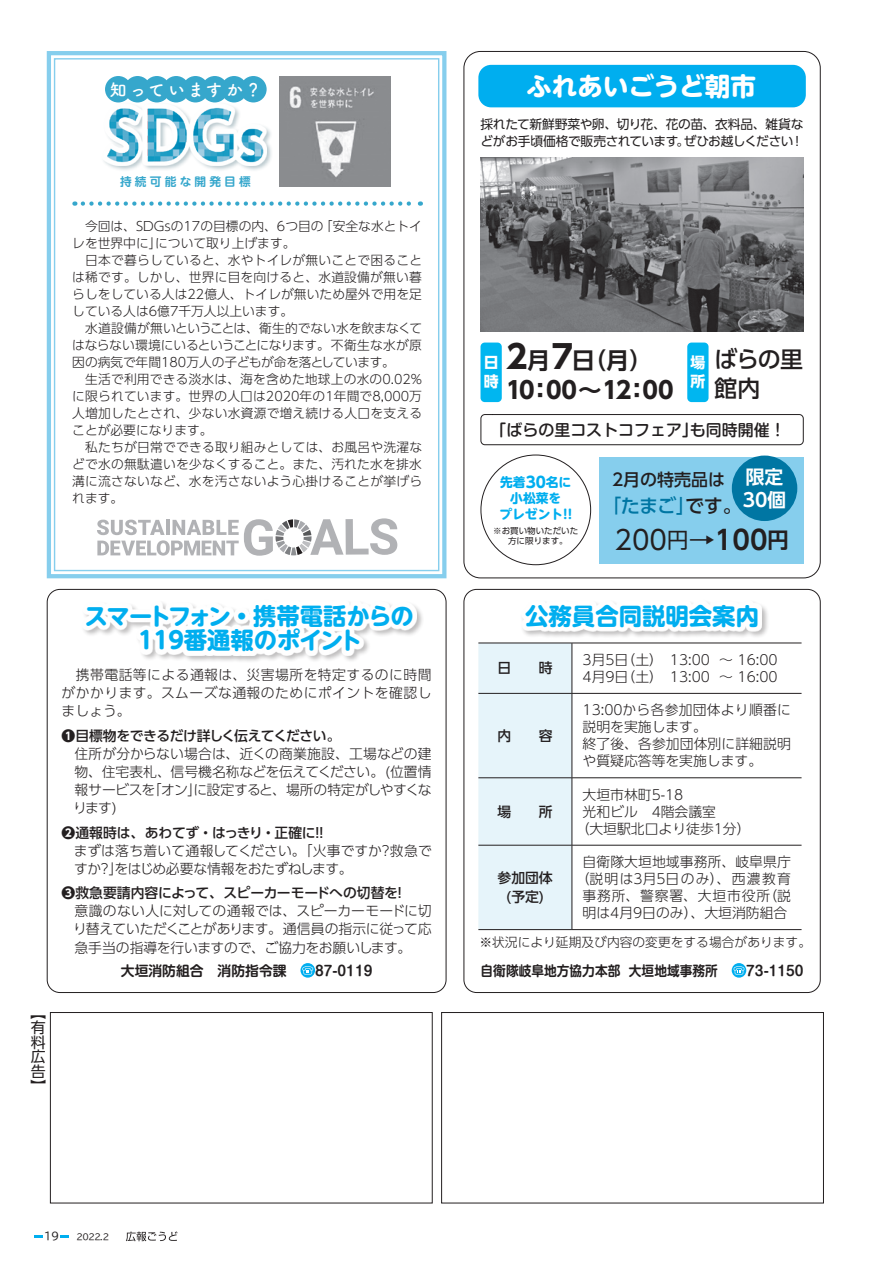
<style>
.page{position:relative;width:893px;height:1263px;background:#fff}
.page>*{position:absolute;margin:0;border:0;box-sizing:border-box;transform-origin:0 0}
.t1{font:26.55px "UD Shin Go Pro";color:#231f20}
.t2{font:700 25.5px "UD Shin M Go Pro";color:#fff}
.t3{font:700 23.55px "UD Shin Go Pro";letter-spacing:-.05em;color:#231f20}
.t4{font:700 23.4px/24.5px "UD Shin M Go Pro";letter-spacing:-.055em;color:#00aeef;text-align:center}
.t5{font:700 23.4px "UD Shin M Go Pro";letter-spacing:-.005em;color:#00aeef}
.t6{font:700 23.1px "UD Shin Go Pro De";color:#231f20}
.t7{font:500 22.95px/28.7px "UD Shin Go Pro";letter-spacing:-.04em;color:#231f20}
.t8{font:500 19.2px "UD Shin Go Pro";color:#0076a3}
.t9{font:700 18.75px/22.2px "UD Shin Go Pro De";color:#fff}
.t10{font:700 16.95px "Tsuku A Rd Gothic";letter-spacing:.145em;color:#fff}
.t11{font:500 16.95px "UD Shin Go Pro";color:#231f20}
.t12{font:500 15.9px "Shin M Go Pro";color:#231f20}
.t13{font:14.85px/14.9px "UD Shin Go Pro";color:#231f20;text-align:justify}
.t14{font:700 14.85px/19.8px "UD Shin Go Pro";color:#fff}
.t15{font:300 13.8px/18.1px "UD Shin Go Pro";color:#231f20}
.t16{font:700 13.8px "Shin M Go Pro De";color:#231f20}
.t17{font:500 13.8px/19.2px "UD Shin Go Pro";color:#231f20;text-align:center}
.t18{font:700 13.8px "Shin M Go Pro De";color:#231f20;scale:.92 1}
.t19{font:300 12.75px/17px "UD Shin Go Pro";letter-spacing:.015em;color:#231f20}
.t20{font:12.75px/17px "UD Shin Go Pro";letter-spacing:-.03em;color:#231f20}
.t21{font:700 12.75px/15.9px "UD Shin M Go Pro";color:#00aeef;text-align:center}
.t22{font:700 11.7px "UD Shin M Go Pro De";letter-spacing:.275em;color:#36a7cc}
.t23{font:10.65px "TBUD Go Std";color:#231f20}
.t24{font:8.55px/10.6px "UD Shin Go Pro";color:#231f20;text-align:center}
.t25{font:8.55px "TBUD Go Std";color:#231f20}
.s1{font-weight:700}
.s2{font-weight:500}
.s3{font-family:"UD Shin Go Pro";font-size:32.25px}
.s4{font-size:15.3px}
.s5{color:#231f20}
.s6{font-size:21.3px}
.s7{font-family:"UD Shin Go Pro De";font-weight:700}
.s8{font-family:"UD Shin Go Pro De";font-weight:700;font-size:21.3px}
</style>
<div class="page">
<svg style="left:46px;top:51px;width:401px;height:528px"></svg>
<svg style="left:83px;top:201px;width:338px;height:5px"></svg>
<img style="left:280px;top:76px;width:110px;height:111px">
<div style="left:101px;top:102px;width:172px;height:70px;background:#174859;opacity:.3"></div>
<div style="left:102px;top:103px;width:165px;height:63px;background:#fff"></div>
<img style="left:104px;top:106px;width:172px;height:59px">
<div style="left:105px;top:76px;width:26px;height:26px;background:#36a7cc;border-radius:50%"></div>
<div style="left:182px;top:76px;width:27px;height:26px;background:#36a7cc;border-radius:50%"></div>
<div style="left:124px;top:76px;width:27px;height:26px;background:#36a7cc;border-radius:50%"></div>
<div style="left:202px;top:76px;width:26px;height:26px;background:#36a7cc;border-radius:50%"></div>
<div style="left:144px;top:76px;width:26px;height:26px;background:#36a7cc;border-radius:50%"></div>
<div style="left:221px;top:76px;width:26px;height:26px;background:#36a7cc;border-radius:50%"></div>
<div style="left:163px;top:76px;width:26px;height:26px;background:#36a7cc;border-radius:50%"></div>
<div style="left:240px;top:76px;width:27px;height:26px;background:#36a7cc;border-radius:50%"></div>
<svg style="left:97px;top:518px;width:300px;height:38px"></svg>
<div style="left:478px;top:65px;width:328px;height:42px;background:#00aeef;border-radius:13px"></div>
<img style="left:480px;top:157px;width:324px;height:175px">
<div style="left:600px;top:457px;width:204px;height:106px;background:#86ceed"></div>
<div style="left:732px;top:455px;width:65px;height:66px;background:#0076a3;border-radius:50%"></div>
<div style="left:480px;top:414px;width:324px;height:31px;border:1px solid #231f20;border-radius:4px"></div>
<div style="left:480px;top:343px;width:22px;height:59px;background:#00b6f0;border-radius:4px"></div>
<div style="left:687px;top:343px;width:21px;height:59px;background:#00b6f0;border-radius:4px"></div>
<div style="left:50px;top:1012px;width:383px;height:191px;border:1px solid #231f20"></div>
<div style="left:81px;top:599px;width:343px;height:64px;background:#231f20;opacity:.3"></div>
<div style="left:82px;top:600px;width:335px;height:56px;background:#fff"></div>
<svg style="left:300px;top:963px;width:15px;height:15px"></svg>
<svg style="left:302px;top:966px;width:11px;height:8px"></svg>
<div style="left:463px;top:589px;width:358px;height:404px;border:1px solid #231f20;border-radius:13px"></div>
<div style="left:520px;top:598px;width:249px;height:41px;background:#231f20;opacity:.3"></div>
<div style="left:521px;top:600px;width:241px;height:31px;background:#fff"></div>
<svg style="left:732px;top:963px;width:14px;height:15px"></svg>
<svg style="left:734px;top:966px;width:10px;height:8px"></svg>
<div style="left:478px;top:644px;width:94px;height:285px;background:#e6f4fa"></div>
<hr style="left:478px;top:693px;width:94px;height:1px;background:#231f20">
<hr style="left:478px;top:777px;width:94px;height:1px;background:#231f20">
<hr style="left:478px;top:845px;width:94px;height:1px;background:#231f20">
<hr style="left:572px;top:845px;width:229px;height:1px;background:#231f20">
<hr style="left:478px;top:643px;width:94px;height:1px;background:#231f20">
<hr style="left:572px;top:643px;width:229px;height:1px;background:#231f20">
<hr style="left:478px;top:929px;width:94px;height:1px;background:#231f20">
<hr style="left:572px;top:929px;width:229px;height:1px;background:#231f20">
<hr style="left:572px;top:693px;width:229px;height:1px;background:#231f20">
<hr style="left:572px;top:777px;width:229px;height:1px;background:#231f20">
<hr style="left:572px;top:643px;width:1px;height:50px;background:#231f20">
<hr style="left:572px;top:694px;width:1px;height:83px;background:#231f20">
<hr style="left:572px;top:778px;width:1px;height:67px;background:#231f20">
<hr style="left:572px;top:845px;width:1px;height:84px;background:#231f20">
<div style="left:441px;top:1012px;width:383px;height:191px;border:1px solid #231f20"></div>
<svg style="left:61px;top:1235px;width:8px;height:2px"></svg>
<svg style="left:34px;top:1235px;width:9px;height:2px"></svg>
<svg style="left:126px;top:1231px;width:51px;height:10px"></svg>
<p class="t10" style="left:110px;top:76px;width:154px">知っていますか？</p>
<p class="t22" style="left:120px;top:172px;width:132px">持続可能な開発目標</p>
<p class="t19" style="left:72px;top:217px;width:352px">　今回は、SDGsの17の目標の内、6つ目の「安全な水とトイレを世界中に」について取り上げます。<br>　日本で暮らしていると、水やトイレが無いことで困ることは稀です。しかし、世界に目を向けると、水道設備が無い暮らしをしている人は22億人、トイレが無いため屋外で用を足している人は6億7千万人以上います。<br>　水道設備が無いということは、衛生的でない水を飲まなくてはならない環境にいるということになります。不衛生な水が原因の病気で年間180万人の子どもが命を落としています。<br>　生活で利用できる淡水は、海を含めた地球上の水の0.02%に限られています。世界の人口は2020年の1年間で8,000万人増加したとされ、少ない水資源で増え続ける人口を支えることが必要になります。<br>　私たちが日常でできる取り組みとしては、お風呂や洗濯などで水の無駄遣いを少なくすること。また、汚れた水を排水溝に流さないなど、水を汚さないよう心掛けることが挙げられます。</p>
<p class="t13" style="left:31px;top:1004px;width:16px">【有料広告】</p>
<h3 class="t4" style="left:84px;top:602px;width:331px">スマートフォン・携帯電話からの<br>１１９番通報のポイント</h3>
<p class="t15" style="left:62px;top:665px;width:371px;text-align:justify">　携帯電話等による通報は、災害場所を特定するのに時間がかかります。スムーズな通報のためにポイントを確認しましょう。</p>
<p class="t15" style="left:73px;top:726px;width:360px;text-indent:-12px"><span class="s1">❶</span><span class="s2">目標物をできるだけ詳しく伝えてください。<br></span>住所が分からない場合は、近くの商業施設、工場などの建物、住宅表札、信号機名称などを伝えてください。(位置情報サービスを「オン」に設定すると、場所の特定がしやすくなります)</p>
<p class="t15" style="left:74px;top:823px;width:359px;text-indent:-12px"><span class="s1">❷</span><span class="s2">通報時は、あわてず・はっきり・正確に！！<br></span>まずは落ち着いて通報してください。「火事ですか？救急ですか？」をはじめ必要な情報をおたずねします。</p>
<p class="t15" style="left:73px;top:883px;width:360px;text-indent:-12px"><span class="s1">❸</span><span class="s2">救急要請内容によって、スピーカーモードへの切替を！<br></span>意識のない人に対しての通報では、スピーカーモードに切り替えていただくことがあります。通信員の指示に従って応急手当の指導を行いますので、ご協力をお願いします。</p>
<p class="t16" style="left:121px;top:960px;width:253px">大垣消防組合　消防指令課　 87-0119</p>
<h2 class="t2" style="left:526px;top:65px;width:231px">ふれあいごうど朝市</h2>
<p class="t20" style="left:480px;top:116px;width:325px">採れたて新鮮野菜や卵、切り花、花の苗、衣料品、雑貨などがお手頃価格で販売されています。ぜひお越しください！</p>
<h3 class="t6" style="left:506px;top:341px;width:148px"><span class="s3">2</span>月<span class="s3">7</span>日（月）</h3>
<h3 class="t3" style="left:506px;top:371px;width:169px">10：00～12：00</h3>
<p class="t14" style="left:484px;top:352px;width:16px">日時</p>
<p class="t14" style="left:690px;top:352px;width:16px">場所</p>
<h3 class="t7" style="left:714px;top:344px;width:90px">ばらの里館内</h3>
<p class="t12" style="left:491px;top:417px;width:296px">「ばらの里コストコフェア」も同時開催！</p>
<p class="t21" style="left:499px;top:474px;width:74px">先着<span class="s4">30</span>名に小松菜を<br>プレゼント!!</p>
<p class="t24" style="left:493px;top:525px;width:87px">※お買い物いただいた方に限ります。</p>
<h3 class="t9" style="left:743px;top:465px;width:45px">限定<br>30個</h3>
<p class="t11" style="left:612px;top:465px;width:115px">2月の特売品は</p>
<h3 class="t8" style="left:602px;top:490px;width:141px">「たまご」<span class="s5">です。</span></h3>
<h1 class="t1" style="left:614px;top:518px;width:176px">200<span class="s6">円</span><span class="s2">→</span><span class="s7">100</span><span class="s8">円</span></h1>
<h3 class="t5" style="left:525px;top:597px;width:235px">公務員合同説明会案内</h3>
<p class="t17" style="left:497px;top:658px;width:57px">日　　時</p>
<p class="t15" style="left:583px;top:651px;width:196px;line-height:17px">3月5日（土）　13:00 ～ 16:00<br>4月9日（土）　13:00 ～ 16:00</p>
<p class="t17" style="left:497px;top:726px;width:57px">内　　容</p>
<p class="t17" style="left:497px;top:801px;width:57px">場　　所</p>
<p class="t17" style="left:497px;top:868px;width:57px">参加団体(予定)</p>
<p class="t15" style="left:583px;top:701px;width:210px;line-height:17px">13:00から各参加団体より順番に説明を実施します。<br>終了後、各参加団体別に詳細説明や質疑応答等を実施します。</p>
<p class="t15" style="left:583px;top:785px;width:102px">大垣市林町5-18</p>
<p class="t15" style="left:583px;top:802px;width:135px">光和ビル　4階会議室</p>
<p class="t15" style="left:576px;top:819px;width:176px">（大垣駅北口より徒歩1分）</p>
<p class="t15" style="left:576px;top:853px;width:217px;line-height:17px;text-align:center">自衛隊大垣地域事務所、岐阜県庁（説明は3月5日のみ）、西濃教育事務所、警察署、大垣市役所（説明は4月9日のみ）、大垣消防組合</p>
<p class="t19" style="left:479px;top:934px;width:333px">※状況により延期及び内容の変更をする場合があります。</p>
<p class="t18" style="left:481px;top:960px;width:259px">自衛隊岐阜地方協力本部 大垣地域事務所</p>
<p class="t16" style="left:746px;top:960px;width:59px">73-1150</p>
<p class="t23" style="left:44px;top:1228px;width:17px">19</p>
<p class="t25" style="left:77px;top:1229px;width:34px">2022.2</p>
</div>
